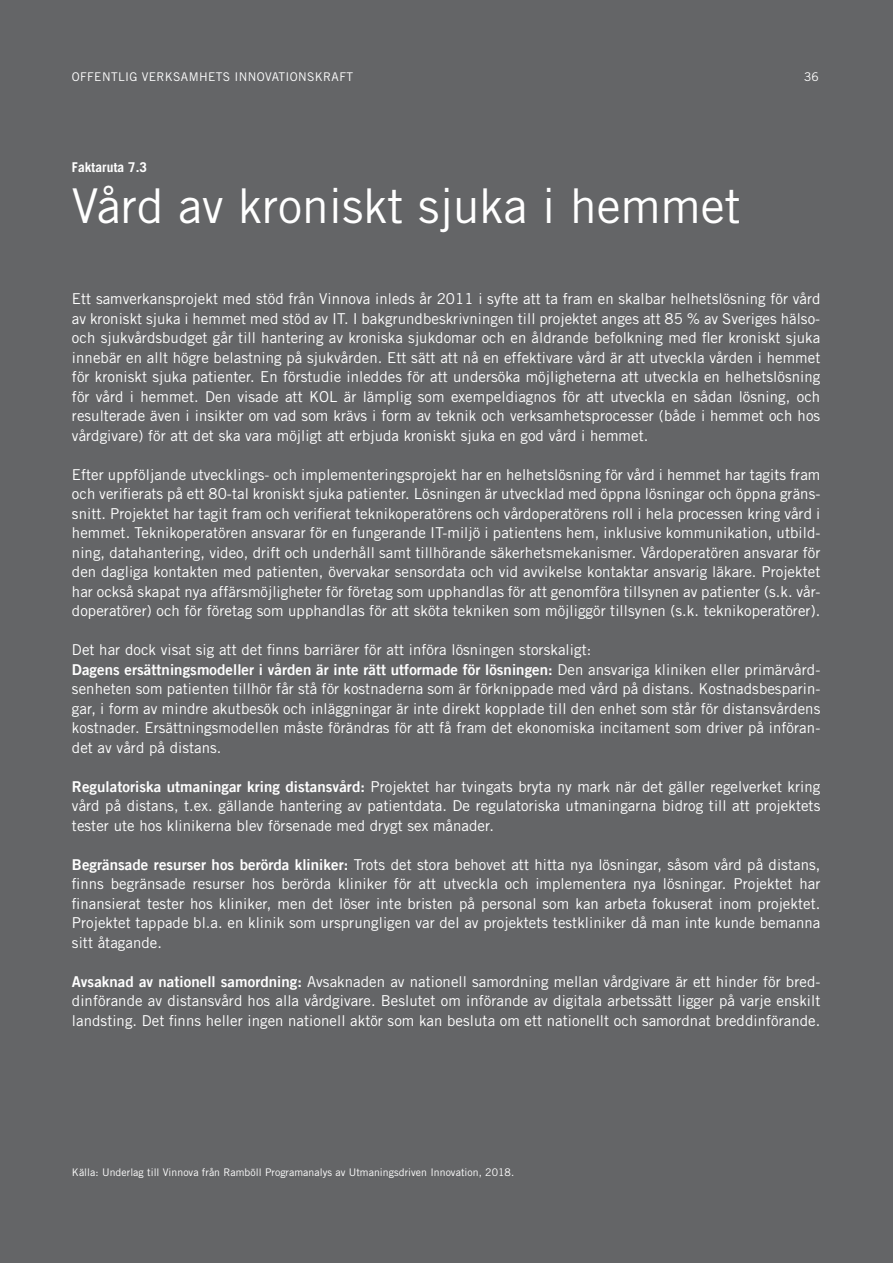
<style>
.page{position:relative;width:893px;height:1263px;background:#646567}
.page>*{position:absolute;margin:0;border:0;box-sizing:border-box;transform-origin:0 0}
.Rubrik{font:48px "Trade Gothic LT Pro";color:#fff}
.Brödtext{font:15px/19.5px "Trade Gothic LT Pro";letter-spacing:.005em;color:#fff;text-align:justify}
.Brödtext-2{font:700 13.5px "Trade Gothic LT Pro";letter-spacing:.005em;color:#fff}
.t1{font:12px "Trade Gothic LT Pro";letter-spacing:.03em;color:#fff}
.Brödtext-3{font:10.5px "Trade Gothic LT Pro";letter-spacing:.005em;color:#fff}
.s1{font-family:"Trade Gothic LT Bold Two"}
</style>
<div class="page">
<h4 class="t1" style="left:72px;top:69px;width:283px">OFFENTLIG VERKSAMHETS INNOVATIONSKRAFT</h4>
<p class="t1" style="left:804px;top:69px;width:16px">36</p>
<p class="Brödtext-2" style="left:72px;top:159px;width:77px">Faktaruta 7.3</p>
<p class="Rubrik" style="left:72px;top:177px;width:670px">Vård av kroniskt sjuka i hemmet</p>
<p class="Brödtext" style="left:72px;top:289px;width:750px">Ett samverkansprojekt med stöd från Vinnova inleds år 2011 i syfte att ta fram en skalbar helhetslösning för vård av kroniskt sjuka i hemmet med stöd av IT. I bakgrundbeskrivningen till projektet anges att 85 % av Sveriges hälso&shy;och sjukvårdsbudget går till hantering av kroniska sjukdomar och en åldrande befolkning med fler kroniskt sjuka innebär en allt högre belastning på sjukvården. Ett sätt att nå en effektivare vård är att utveckla vården i hemmet för kroniskt sjuka patienter. En förstudie inleddes för att undersöka möjligheterna att utveckla en helhetslösning för vård i hemmet. Den visade att KOL är lämplig som exempeldiagnos för att utveckla en sådan lösning, och resulterade även i insikter om vad som krävs i form av teknik och verksamhetsprocesser (både i hemmet och hos vårdgivare) för att det ska vara möjligt att erbjuda kroniskt sjuka en god vård i hemmet.</p>
<p class="Brödtext" style="left:72px;top:464px;width:750px">Efter uppföljande utvecklings- och implementeringsprojekt har en helhetslösning för vård i hemmet har tagits fram och verifierats på ett 80-tal kroniskt sjuka patienter. Lösningen är utvecklad med öppna lösningar och öppna gräns&shy;snitt. Projektet har tagit fram och verifierat teknikoperatörens och vårdoperatörens roll i hela processen kring vård i hemmet. Teknikoperatören ansvarar för en fungerande IT-miljö i patientens hem, inklusive kommunikation, utbild&shy;ning, datahantering, video, drift och underhåll samt tillhörande säkerhetsmekanismer. Vårdoperatören ansvarar för den dagliga kontakten med patienten, övervakar sensordata och vid avvikelse kontaktar ansvarig läkare. Projektet har också skapat nya affärsmöjligheter för företag som upphandlas för att genomföra tillsynen av patienter (s.k. vår&shy;doperatörer) och för företag som upphandlas för att sköta tekniken som möjliggör tillsynen (s.k. teknikoperatörer).</p>
<p class="Brödtext" style="left:72px;top:640px;width:521px">Det har dock visat sig att det finns barriärer för att införa lösningen storskaligt:</p>
<p class="Brödtext" style="left:72px;top:659px;width:750px"><span class="s1">Dagens ersättningsmodeller i vården är inte rätt utformade för lösningen:</span> Den ansvariga kliniken eller primärvård&shy;senheten som patienten tillhör får stå för kostnaderna som är förknippade med vård på distans. Kostnadsbesparin&shy;gar, i form av mindre akutbesök och inläggningar är inte direkt kopplade till den enhet som står för distansvårdens kostnader. Ersättningsmodellen måste förändras för att få fram det ekonomiska incitament som driver på införan&shy;det av vård på distans.</p>
<p class="Brödtext" style="left:72px;top:776px;width:750px"><span class="s1">Regulatoriska utmaningar kring distansvård:</span> Projektet har tvingats bryta ny mark när det gäller regelverket kring vård på distans, t.ex. gällande hantering av patientdata. De regulatoriska utmaningarna bidrog till att projektets tester ute hos klinikerna blev försenade med drygt sex månader.</p>
<p class="Brödtext" style="left:72px;top:854px;width:750px"><span class="s1">Begränsade resurser hos berörda kliniker:</span> Trots det stora behovet att hitta nya lösningar, såsom vård på distans, finns begränsade resurser hos berörda kliniker för att utveckla och implementera nya lösningar. Projektet har finansierat tester hos kliniker, men det löser inte bristen på personal som kan arbeta fokuserat inom projektet.<br>Projektet tappade bl.a. en klinik som ursprungligen var del av projektets testkliniker då man inte kunde bemanna sitt åtagande.</p>
<p class="Brödtext" style="left:72px;top:971px;width:750px"><span class="s1">Avsaknad av nationell samordning:</span> Avsaknaden av nationell samordning mellan vårdgivare är ett hinder för bred&shy;dinförande av distansvård hos alla vårdgivare. Beslutet om införande av digitala arbetssätt ligger på varje enskilt landsting. Det finns heller ingen nationell aktör som kan besluta om ett nationellt och samordnat breddinförande.</p>
<p class="Brödtext-3" style="left:72px;top:1165px;width:444px">Källa: Underlag till Vinnova från Ramböll Programanalys av Utmaningsdriven Innovation, 2018.</p>
</div>
